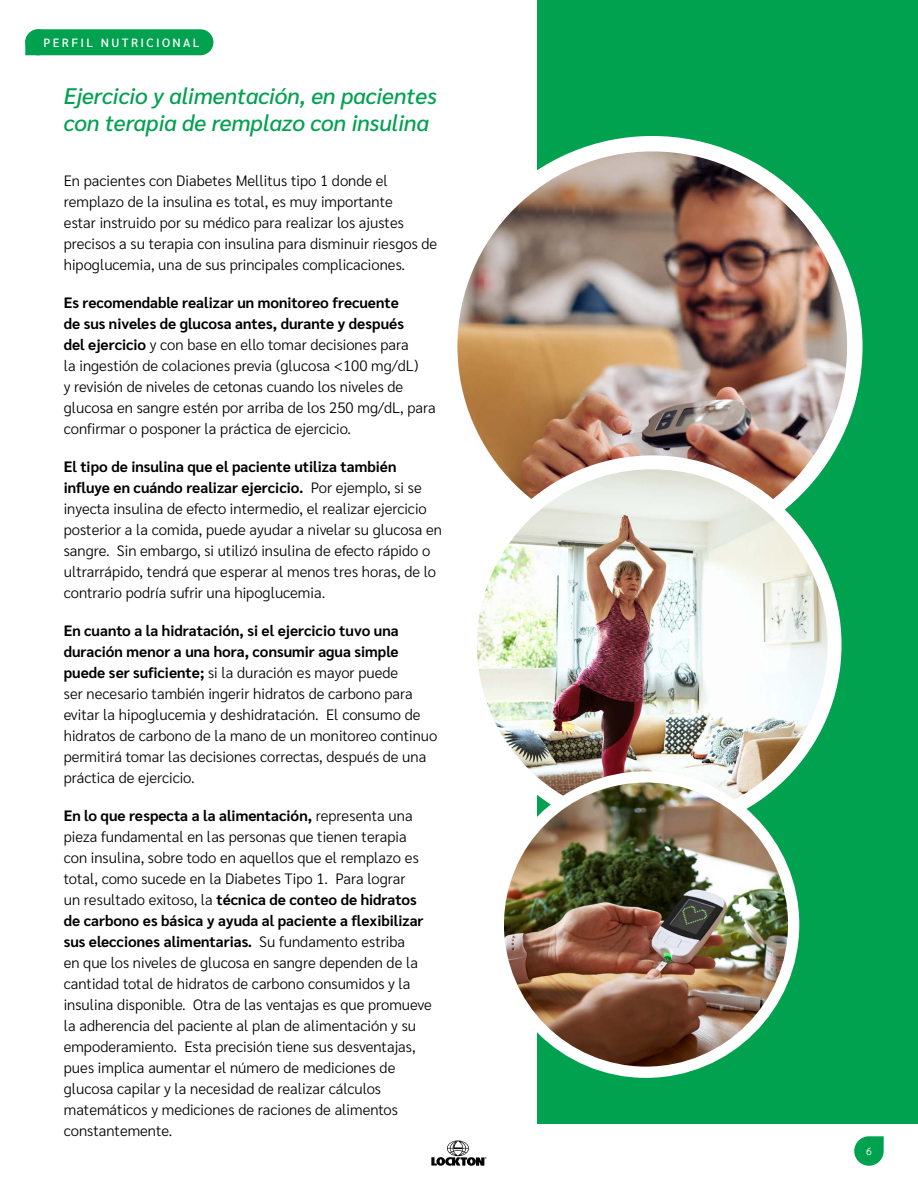
<style>
.page{position:relative;width:918px;height:1188px;background:#fff}
.page>*{position:absolute;margin:0;border:0;box-sizing:border-box;transform-origin:0 0}
.t1{font:italic 500 22.5px/27px "Sarabun";color:#00a14f}
.t2{font:300 15px/21px "Sarabun";color:#000}
.t3{font:500 12px "Sarabun";letter-spacing:.2em;color:#fff}
.t4{font:300 10.5px "Sarabun";color:#fff}
.s1{font-weight:700}
</style>
<div class="page">
<svg style="left:431px;top:1140px;width:56px;height:26px"></svg>
<div style="left:538px;top:0;width:380px;height:1124px;background:#00a14f"></div>
<img style="left:450px;top:144px;width:405px;height:405px;border-radius:203px">
<div style="left:442px;top:136px;width:421px;height:421px;border:15px solid #fff;border-radius:50%"></div>
<img style="left:470px;top:462px;width:365px;height:365px;border-radius:182px">
<div style="left:463px;top:455px;width:379px;height:379px;border:14px solid #fff;border-radius:50%"></div>
<img style="left:498px;top:777px;width:296px;height:295px;border-radius:148px">
<div style="left:493px;top:771px;width:306px;height:307px;border:11px solid #fff;border-radius:50%"></div>
<div style="left:25px;top:29px;width:188px;height:26px;background:#00a14f;border-radius:13px"></div>
<svg style="left:25px;top:29px;width:26px;height:26px"></svg>
<svg style="left:854px;top:1136px;width:30px;height:30px"></svg>
<p class="t3" style="left:43px;top:36px;width:158px">PERFIL NUTRICIONAL</p>
<h1 class="t1" style="left:64px;top:82px;width:375px">Ejercicio y alimentación, en pacientes con terapia de remplazo con insulina</h1>
<p class="t2" style="left:64px;top:170px;width:375px">En pacientes con Diabetes Mellitus tipo 1 donde el remplazo de la insulina es total, es muy importante<br>estar instruido por su médico para realizar los ajustes precisos a su terapia con insulina para disminuir riesgos de hipoglucemia, una de sus principales complicaciones.</p>
<p class="t2" style="left:64px;top:292px;width:374px"><span class="s1">Es recomendable realizar un monitoreo frecuente<br>de sus niveles de glucosa antes, durante y después<br>del ejercicio</span> y con base en ello tomar decisiones para<br>la ingestión de colaciones previa (glucosa &lt;100 mg/dL)<br>y revisión de niveles de cetonas cuando los niveles de glucosa en sangre estén por arriba de los 250 mg/dL, para confirmar o posponer la práctica de ejercicio.</p>
<p class="t2" style="left:64px;top:456px;width:380px"><span class="s1">El tipo de insulina que el paciente utiliza también influye en cuándo realizar ejercicio.</span> Por ejemplo, si se inyecta insulina de efecto intermedio, el realizar ejercicio posterior a la comida, puede ayudar a nivelar su glucosa en sangre. Sin embargo, si utilizó insulina de efecto rápido o ultrarrápido, tendrá que esperar al menos tres horas, de lo contrario podría sufrir una hipoglucemia.</p>
<p class="t2" style="left:64px;top:620px;width:375px"><span class="s1">En cuanto a la hidratación, si el ejercicio tuvo una duración menor a una hora, consumir agua simple puede ser suficiente;</span> si la duración es mayor puede<br>ser necesario también ingerir hidratos de carbono para evitar la hipoglucemia y deshidratación. El consumo de hidratos de carbono de la mano de un monitoreo continuo permitirá tomar las decisiones correctas, después de una práctica de ejercicio.</p>
<p class="t2" style="left:64px;top:805px;width:369px"><span class="s1">En lo que respecta a la alimentación,</span> representa una pieza fundamental en las personas que tienen terapia con insulina, sobre todo en aquellos que el remplazo es total, como sucede en la Diabetes Tipo 1. Para lograr<br>un resultado exitoso, la <span class="s1">técnica de conteo de hidratos de carbono es básica y ayuda al paciente a flexibilizar sus elecciones alimentarias.</span> Su fundamento estriba<br>en que los niveles de glucosa en sangre dependen de la cantidad total de hidratos de carbono consumidos y la insulina disponible. Otra de las ventajas es que promueve la adherencia del paciente al plan de alimentación y su empoderamiento. Esta precisión tiene sus desventajas, pues implica aumentar el número de mediciones de glucosa capilar y la necesidad de realizar cálculos matemáticos y mediciones de raciones de alimentos constantemente.</p>
<p class="t4" style="left:866px;top:1145px;width:7px">6</p>
</div>
